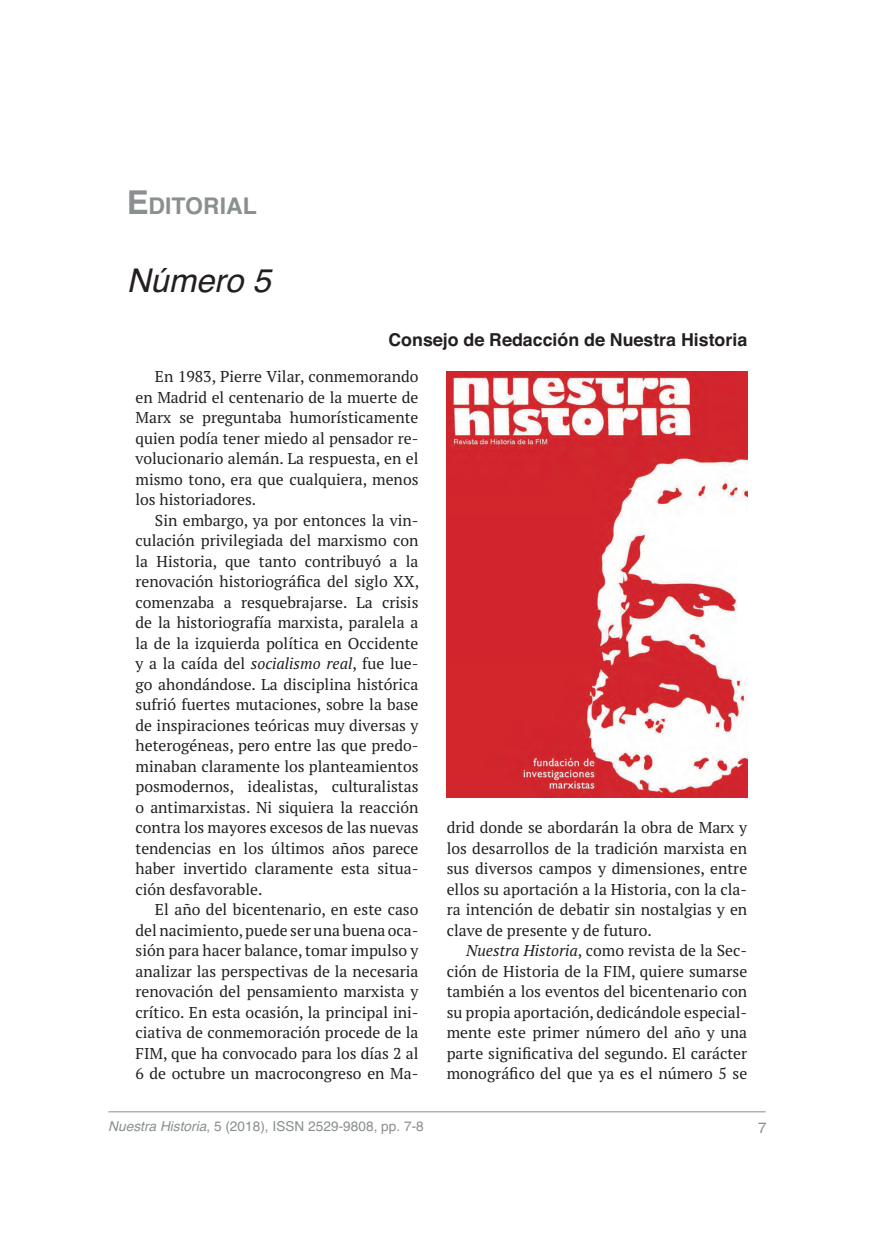
<style>
.page{position:relative;width:874px;height:1241px;background:#fff}
.page>*{position:absolute;margin:0;border:0;box-sizing:border-box;transform-origin:0 0}
.t1{font:italic 32.73px "Helvetica";color:#231f20}
.t2{font:700 22.93px "Helvetica";color:#8a8f90}
.t3{font:700 17.85px "Helvetica";color:#231f20}
.t4{font:15.75px/20.5px "PT Serif";color:#231f20;text-align:justify}
.t5{font:15.05px "Helvetica";color:#8a8f90}
.t6{font:13.65px "Helvetica";color:#8a8f90}
.s1{font-size:32.73px}
.s2{font-style:italic}
</style>
<div class="page">
<hr style="left:108px;top:1111px;width:657px;height:1px;background:#8a8f90">
<img style="left:446px;top:371px;width:301px;height:426px">
<h2 class="t2" style="left:127px;top:198px;width:131px"><span class="s1">E</span>DITORIAL</h2>
<h1 class="t1" style="left:127px;top:268px;width:146px">Número 5</h1>
<p class="t3" style="left:388px;top:333px;width:360px">Consejo de Redacción de Nuestra Historia</p>
<p class="t4" style="left:135px;top:368px;width:284px;text-indent:19px">En 1983, Pierre Vilar, conmemorando en Madrid el centenario de la muerte de Marx se preguntaba humorísticamente quien podía tener miedo al pensador re&shy;volucionario alemán. La respuesta, en el mismo tono, era que cualquiera, menos los historiadores.</p>
<p class="t4" style="left:135px;top:511px;width:285px;text-indent:19px">Sin embargo, ya por entonces la vin&shy;culación privilegiada del marxismo con la Historia, que tanto contribuyó a la renovación historiográfica del siglo XX, comenzaba a resquebrajarse. La crisis de la historiografía marxista, paralela a la de la izquierda política en Occidente y a la caída del <span class="s2">socialismo real</span>, fue lue&shy;go ahondándose. La disciplina histórica sufrió fuertes mutaciones, sobre la base de inspiraciones teóricas muy diversas y heterogéneas, pero entre las que predo&shy;minaban claramente los planteamientos posmodernos, idealistas, culturalistas o antimarxistas. Ni siquiera la reacción contra los mayores excesos de las nuevas tendencias en los últimos años parece haber invertido claramente esta situa&shy;ción desfavorable.</p>
<p class="t4" style="left:135px;top:901px;width:284px;text-indent:19px">El año del bicentenario, en este caso del nacimiento, puede ser una buena oca&shy;sión para hacer balance, tomar impulso y analizar las perspectivas de la necesaria renovación del pensamiento marxista y crítico. En esta ocasión, la principal ini&shy;ciativa de conmemoración procede de la FIM, que ha convocado para los días 2 al 6 de octubre un macrocongreso en Ma-</p>
<p class="t4" style="left:446px;top:819px;width:302px">drid donde se abordarán la obra de Marx y los desarrollos de la tradición marxista en sus diversos campos y dimensiones, entre ellos su aportación a la Historia, con la cla&shy;ra intención de debatir sin nostalgias y en clave de presente y de futuro.</p>
<p class="t4" style="left:446px;top:942px;width:302px;text-indent:19px"><span class="s2">Nuestra Historia</span>, como revista de la Sec&shy;ción de Historia de la FIM, quiere sumarse también a los eventos del bicentenario con su propia aportación, dedicándole especial&shy;mente este primer número del año y una parte significativa del segundo. El carácter monográfico del que ya es el número 5 se</p>
<p class="t6" style="left:108px;top:1121px;width:317px"><span class="s2">Nuestra Historia</span>, 5 (2018), ISSN 2529-9808, pp. 7-8</p>
<p class="t5" style="left:758px;top:1122px;width:10px">7</p>
</div>
